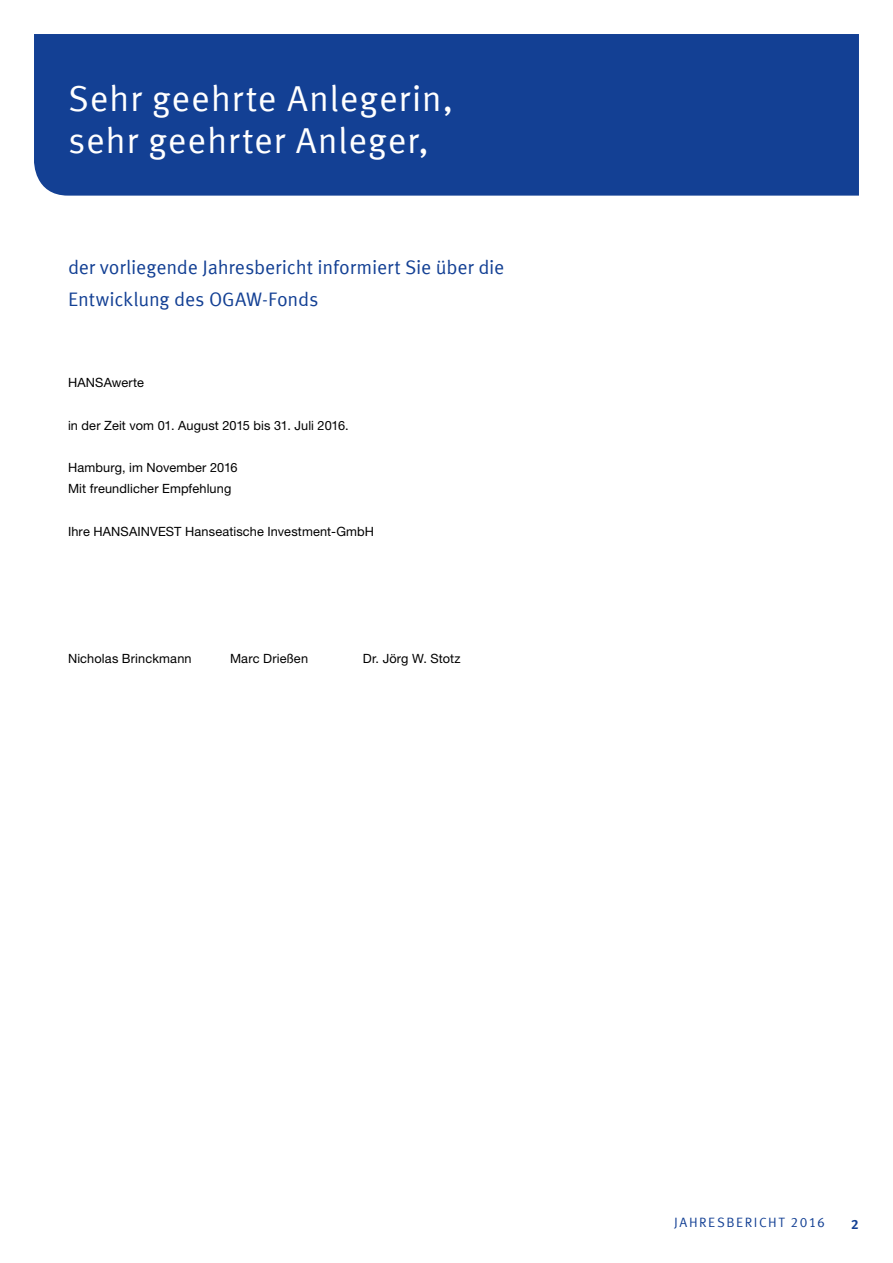
<style>
.page{position:relative;width:893px;height:1263px;background:#fff}
.page>*{position:absolute;margin:0;border:0;box-sizing:border-box;transform-origin:0 0}
.t1{font:36px/42.5px "Meta Offc Pro Norm";letter-spacing:.02em;color:#fff}
.t2{font:19.5px/32px "Meta Offc Pro Norm";letter-spacing:-.01em;color:#134094}
.t3{font:13.5px "Meta Offc Pro Norm";letter-spacing:.115em;color:#134094}
.t4{font:700 13.5px "Meta Offc Pro";color:#134094}
.t5{font:12.75px/21.3px "Helvetica Neue LTW1 G";letter-spacing:.01em;color:#000}
</style>
<div class="page">
<div style="left:34px;top:34px;width:825px;height:162px;background:#134094"></div>
<h1 class="t1" style="left:68px;top:75px;width:387px">Sehr geehrte Anlegerin, sehr geehrter Anleger,</h1>
<h2 class="t2" style="left:68px;top:250px;width:438px">der vorliegende Jahresbericht informiert Sie über die<br>Entwicklung des OGAW-Fonds</h2>
<p class="t5" style="left:68px;top:372px;width:78px">HANSAwerte</p>
<p class="t5" style="left:68px;top:414px;width:282px">in der Zeit vom 01. August 2015 bis 31. Juli 2016.</p>
<p class="t5" style="left:68px;top:457px;width:171px">Hamburg, im November 2016<br>Mit freundlicher Empfehlung</p>
<p class="t5" style="left:68px;top:520px;width:308px">Ihre HANSAINVEST Hanseatische Investment-GmbH</p>
<p class="t5" style="left:68px;top:648px;width:125px">Nicholas Brinckmann</p>
<p class="t5" style="left:230px;top:648px;width:80px">Marc Drießen</p>
<p class="t5" style="left:363px;top:648px;width:99px">Dr. Jörg W. Stotz</p>
<p class="t3" style="left:674px;top:1211px;width:152px">JAHRESBERICHT 2016</p>
<p class="t4" style="left:851px;top:1214px;width:9px">2</p>
</div>
